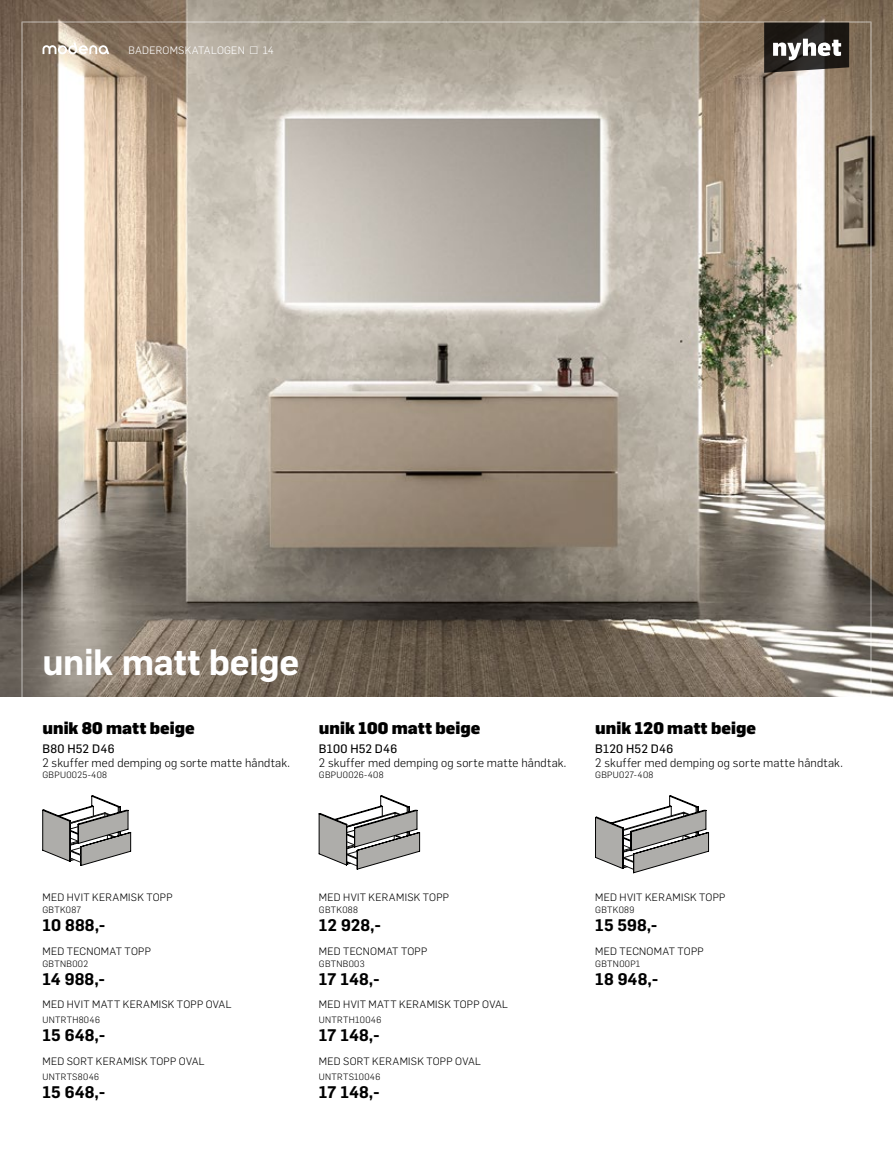
<style>
.page{position:relative;width:893px;height:1170px;background:#fff}
.page>*{position:absolute;margin:0;border:0;box-sizing:border-box;transform-origin:0 0}
.t1{font:600 36px "Flama";letter-spacing:-.01em;color:#fff}
.t2{font:600 16.5px "Flama";letter-spacing:.005em;color:#000}
.t3{font:900 16.5px "Flama";color:#000}
.t4{font:300 12px "Flama";letter-spacing:.015em;color:#000}
.t5{font:12px "Flama Basic";letter-spacing:.02em;color:#000}
.t6{font:300 10.5px "Flama";letter-spacing:.025em;color:#000}
.t7{font:300 10.5px "Flama";letter-spacing:.025em;color:#fff}
.t8{font:300 9px "Flama";letter-spacing:.035em;color:#000}
</style>
<div class="page">
<img style="left:0;top:0;width:893px;height:696px">
<svg style="left:43px;top:43px;width:66px;height:11px"></svg>
<svg style="left:42px;top:795px;width:89px;height:71px"></svg>
<svg style="left:319px;top:795px;width:101px;height:74px"></svg>
<svg style="left:595px;top:795px;width:114px;height:78px"></svg>
<svg style="left:764px;top:23px;width:85px;height:50px"></svg>
<p class="t7" style="left:128px;top:43px;width:147px">BADEROMSKATALOGEN □ 14</p>
<h1 class="t1" style="left:43px;top:635px;width:258px">unik matt beige</h1>
<h2 class="t3" style="left:43px;top:716px;width:154px">unik 80 matt beige</h2>
<p class="t5" style="left:43px;top:740px;width:74px">B80 H52 D46</p>
<p class="t4" style="left:43px;top:755px;width:249px">2 skuffer med demping og sorte matte håndtak.</p>
<p class="t8" style="left:43px;top:769px;width:66px">GBPU0025-408</p>
<h2 class="t3" style="left:319px;top:716px;width:163px">unik 100 matt beige</h2>
<p class="t5" style="left:319px;top:740px;width:80px">B100 H52 D46</p>
<p class="t4" style="left:319px;top:755px;width:249px">2 skuffer med demping og sorte matte håndtak.</p>
<p class="t8" style="left:319px;top:769px;width:66px">GBPU0026-408</p>
<h2 class="t3" style="left:595px;top:716px;width:162px">unik 120 matt beige</h2>
<p class="t5" style="left:595px;top:740px;width:79px">B120 H52 D46</p>
<p class="t4" style="left:595px;top:755px;width:249px">2 skuffer med demping og sorte matte håndtak.</p>
<p class="t8" style="left:595px;top:769px;width:60px">GBPU027-408</p>
<p class="t6" style="left:43px;top:890px;width:132px">MED HVIT KERAMISK TOPP</p>
<p class="t8" style="left:43px;top:903px;width:40px">GBTK087</p>
<h2 class="t2" style="left:43px;top:913px;width:64px">10 888,-</h2>
<p class="t6" style="left:43px;top:943px;width:110px">MED TECNOMAT TOPP</p>
<p class="t8" style="left:43px;top:957px;width:47px">GBTNB002</p>
<h2 class="t2" style="left:43px;top:966px;width:64px">14 988,-</h2>
<p class="t6" style="left:43px;top:997px;width:191px">MED HVIT MATT KERAMISK TOPP OVAL</p>
<p class="t8" style="left:43px;top:1013px;width:59px">UNTRTH8046</p>
<h2 class="t2" style="left:43px;top:1023px;width:64px">15 648,-</h2>
<p class="t6" style="left:43px;top:1053px;width:164px">MED SORT KERAMISK TOPP OVAL</p>
<p class="t8" style="left:43px;top:1070px;width:58px">UNTRTS8046</p>
<h2 class="t2" style="left:43px;top:1079px;width:64px">15 648,-</h2>
<p class="t6" style="left:319px;top:890px;width:132px">MED HVIT KERAMISK TOPP</p>
<p class="t8" style="left:319px;top:903px;width:41px">GBTK088</p>
<h2 class="t2" style="left:319px;top:913px;width:63px">12 928,-</h2>
<p class="t6" style="left:319px;top:943px;width:110px">MED TECNOMAT TOPP</p>
<p class="t8" style="left:319px;top:957px;width:47px">GBTNB003</p>
<h2 class="t2" style="left:319px;top:966px;width:62px">17 148,-</h2>
<p class="t6" style="left:319px;top:997px;width:191px">MED HVIT MATT KERAMISK TOPP OVAL</p>
<p class="t8" style="left:319px;top:1013px;width:64px">UNTRTH10046</p>
<h2 class="t2" style="left:319px;top:1023px;width:62px">17 148,-</h2>
<p class="t6" style="left:319px;top:1053px;width:164px">MED SORT KERAMISK TOPP OVAL</p>
<p class="t8" style="left:319px;top:1070px;width:63px">UNTRTS10046</p>
<h2 class="t2" style="left:319px;top:1079px;width:62px">17 148,-</h2>
<p class="t6" style="left:595px;top:890px;width:132px">MED HVIT KERAMISK TOPP</p>
<p class="t8" style="left:595px;top:903px;width:41px">GBTK089</p>
<h2 class="t2" style="left:595px;top:913px;width:63px">15 598,-</h2>
<p class="t6" style="left:595px;top:943px;width:110px">MED TECNOMAT TOPP</p>
<p class="t8" style="left:595px;top:957px;width:47px">GBTN00P1</p>
<h2 class="t2" style="left:595px;top:966px;width:64px">18 948,-</h2>
</div>
